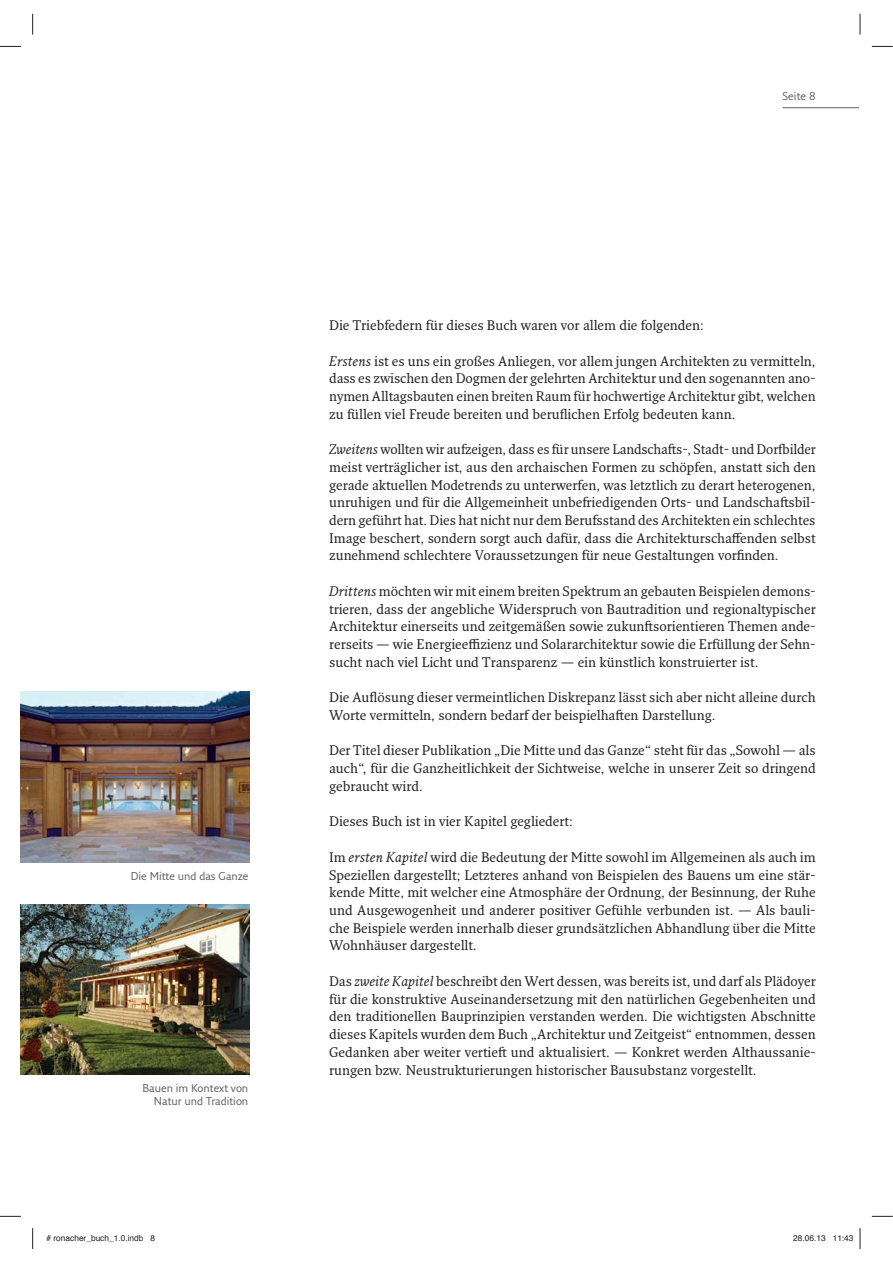
<style>
.page{position:relative;width:893px;height:1263px;background:#fff}
.page>*{position:absolute;margin:0;border:0;box-sizing:border-box;transform-origin:0 0}
.t1{font:13.5px/17.7px "Fresco Pro";color:#231f20;text-align:justify}
.t2{font:11.1px/13.2px "Fresco Sans Pro";color:#5f6062;text-align:right}
.t3{font:8.4px "Helvetica";color:#231f20}
.s1{font-style:italic}
</style>
<div class="page">
<hr style="left:782px;top:107px;width:77px;height:1px;background:#5f6062">
<img style="left:21px;top:904px;width:228px;height:171px">
<img style="left:21px;top:691px;width:228px;height:171px">
<svg style="left:0;top:46px;width:21px;height:1px"></svg>
<svg style="left:872px;top:46px;width:21px;height:1px"></svg>
<svg style="left:0;top:1216px;width:21px;height:1px"></svg>
<svg style="left:872px;top:1216px;width:21px;height:1px"></svg>
<svg style="left:32px;top:14px;width:1px;height:21px"></svg>
<svg style="left:32px;top:1228px;width:1px;height:21px"></svg>
<svg style="left:859px;top:14px;width:2px;height:21px"></svg>
<svg style="left:859px;top:1228px;width:2px;height:21px"></svg>
<p class="t2" style="left:782px;top:90px;width:35px">Seite 8</p>
<p class="t2" style="left:131px;top:870px;width:119px">Die Mitte und das Ganze</p>
<p class="t2" style="left:142px;top:1083px;width:107px">Bauen im Kontext von<br>Natur und Tradition</p>
<p class="t1" style="left:329px;top:318px;width:376px">Die Triebfedern für dieses Buch waren vor allem die folgenden:</p>
<p class="t1" style="left:329px;top:353px;width:488px"><span class="s1">Erstens</span> ist es uns ein großes Anliegen, vor allem jungen Architekten zu vermitteln, dass es zwischen den Dogmen der gelehrten Architektur und den sogenannten ano&shy;nymen Alltagsbauten einen breiten Raum für hochwertige Architektur gibt, welchen zu füllen viel Freude bereiten und beruflichen Erfolg bedeuten kann.</p>
<p class="t1" style="left:329px;top:442px;width:488px"><span class="s1">Zweitens</span> wollten wir aufzeigen, dass es für unsere Landschafts-, Stadt- und Dorfbilder meist verträglicher ist, aus den archaischen Formen zu schöpfen, anstatt sich den gerade aktuellen Modetrends zu unterwerfen, was letztlich zu derart heterogenen, unruhigen und für die Allgemeinheit unbefriedigenden Orts- und Landschaftsbil&shy;dern geführt hat. Dies hat nicht nur dem Berufsstand des Architekten ein schlechtes Image beschert, sondern sorgt auch dafür, dass die Architekturschaffenden selbst zunehmend schlechtere Voraussetzungen für neue Gestaltungen vorfinden.</p>
<p class="t1" style="left:329px;top:583px;width:488px"><span class="s1">Drittens</span> möchten wir mit einem breiten Spektrum an gebauten Beispielen demons&shy;trieren, dass der angebliche Widerspruch von Bautradition und regionaltypischer Architektur einerseits und zeitgemäßen sowie zukunftsorientieren Themen ande&shy;rerseits — wie Energieeffizienz und Solararchitektur sowie die Erfüllung der Sehn&shy;sucht nach viel Licht und Transparenz — ein künstlich konstruierter ist.</p>
<p class="t1" style="left:329px;top:690px;width:488px">Die Auflösung dieser vermeintlichen Diskrepanz lässt sich aber nicht alleine durch<br>Worte vermitteln, sondern bedarf der beispielhaften Darstellung.</p>
<p class="t1" style="left:329px;top:743px;width:488px">Der Titel dieser Publikation „Die Mitte und das Ganze“ steht für das „Sowohl — als auch“, für die Ganzheitlichkeit der Sichtweise, welche in unserer Zeit so dringend gebraucht wird.</p>
<p class="t1" style="left:329px;top:814px;width:245px">Dieses Buch ist in vier Kapitel gegliedert:</p>
<p class="t1" style="left:329px;top:849px;width:488px">Im <span class="s1">ersten Kapitel</span> wird die Bedeutung der Mitte sowohl im Allgemeinen als auch im Speziellen dargestellt; Letzteres anhand von Beispielen des Bauens um eine stär&shy;kende Mitte, mit welcher eine Atmosphäre der Ordnung, der Besinnung, der Ruhe und Ausgewogenheit und anderer positiver Gefühle verbunden ist. — Als bauli&shy;che Beispiele werden innerhalb dieser grundsätzlichen Abhandlung über die Mitte Wohnhäuser dargestellt.</p>
<p class="t1" style="left:329px;top:973px;width:488px">Das <span class="s1">zweite Kapitel</span> beschreibt den Wert dessen, was bereits ist, und darf als Plädoyer für die konstruktive Auseinandersetzung mit den natürlichen Gegebenheiten und den traditionellen Bauprinzipien verstanden werden. Die wichtigsten Abschnitte dieses Kapitels wurden dem Buch „Architektur und Zeitgeist“ entnommen, dessen Gedanken aber weiter vertieft und aktualisiert. — Konkret werden Althaussanie&shy;rungen bzw. Neustrukturierungen historischer Bausubstanz vorgestellt.</p>
<p class="t3" style="left:47px;top:1234px;width:110px"># ronacher_buch_1.0.indb 8</p>
<p class="t3" style="left:793px;top:1234px;width:62px">28.06.13 11:43</p>
</div>
